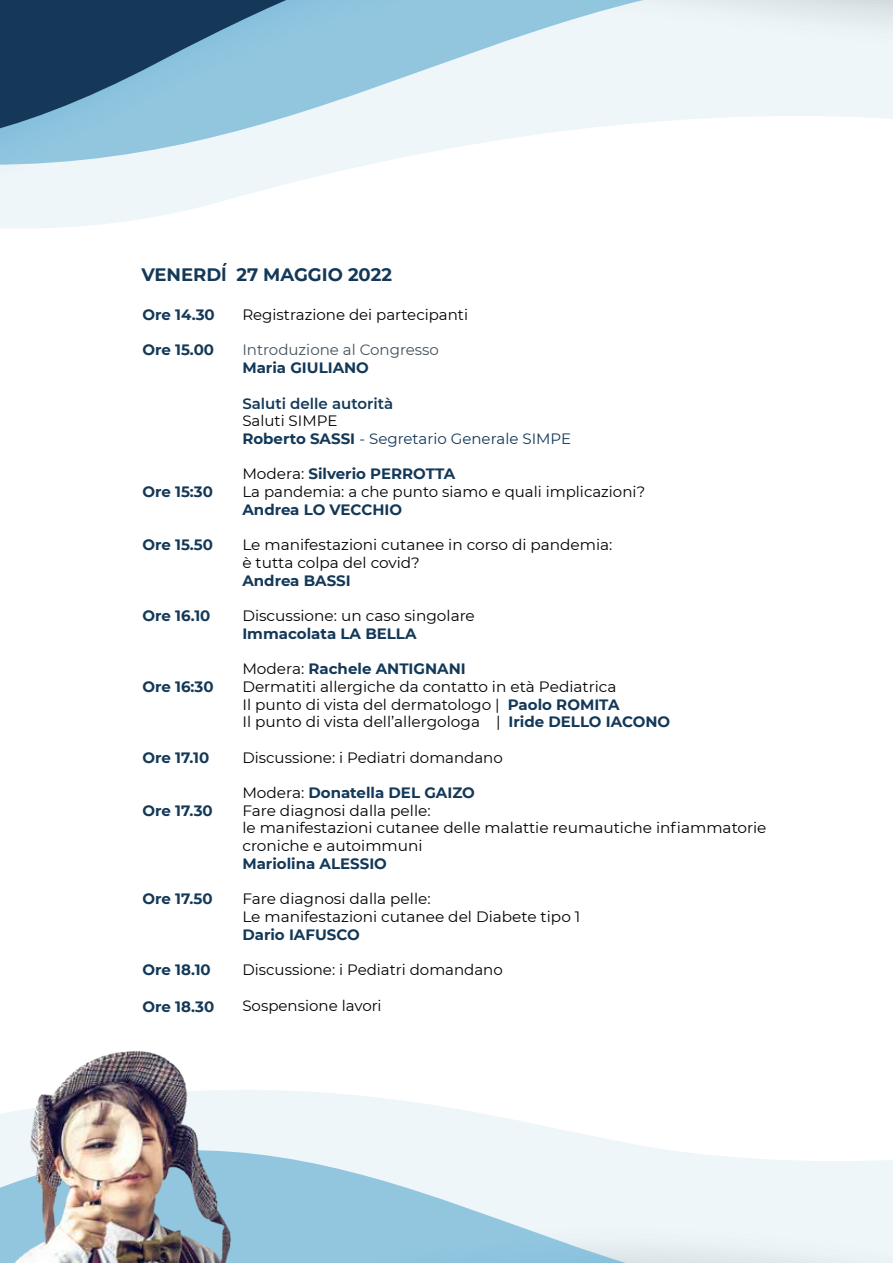
<style>
.page{position:relative;width:893px;height:1263px;background:#fff}
.page>*{position:absolute;margin:0;border:0;box-sizing:border-box;transform-origin:0 0}
.t1{font:700 18px "Montserrat";color:#133858}
.t2{font:15px/17.7px "Montserrat";color:#000}
.t3{font:700 15px "Montserrat";color:#133858}
.t4{font:15px/17.7px "Montserrat";color:#133858}
.t5{font:15px "Montserrat";color:#44525b}
.t6{font:600 15px "Montserrat";color:#133858}
.s1{font-family:"Orkney"}
.s2{color:#000}
.s3{font-weight:700}
.s4{font-weight:700;color:#133858}
</style>
<div class="page">
<svg style="left:242px;top:1090px;width:651px;height:173px;fill:#eef6fa"></svg>
<svg style="left:0;top:216px;width:156px;height:12px"></svg>
<svg style="left:0;top:0;width:893px;height:216px"></svg>
<img style="left:0;top:1051px;width:242px;height:212px">
<p class="t1" style="left:141px;top:261px;width:252px">VENERD<span class="s1">Í</span> 27 MAGGIO 2022</p>
<p class="t3" style="left:142px;top:304px;width:74px">Ore 14.30</p>
<p class="t3" style="left:142px;top:339px;width:73px">Ore 15.00</p>
<p class="t2" style="left:242px;top:305px;width:227px">Registrazione dei partecipanti</p>
<p class="t5" style="left:242px;top:340px;width:198px">Introduzione al Congresso</p>
<p class="t3" style="left:242px;top:357px;width:128px">Maria GIULIANO</p>
<p class="t6" style="left:242px;top:393px;width:152px">Saluti delle autorità</p>
<p class="t4" style="left:242px;top:412px;width:330px"><span class="s2">Saluti SIMPE<br></span><span class="s3">Roberto SASSI</span> - Segretario Generale SIMPE</p>
<p class="t2" style="left:242px;top:465px;width:404px">Modera: <span class="s4">Silverio PERROTTA<br></span>La pandemia: a che punto siamo e quali implicazioni?</p>
<p class="t3" style="left:242px;top:499px;width:161px">Andrea LO VECCHIO</p>
<p class="t2" style="left:242px;top:535px;width:372px">Le manifestazioni cutanee in corso di pandemia: è tutta colpa del covid?</p>
<p class="t3" style="left:242px;top:569px;width:110px">Andrea BASSI</p>
<p class="t2" style="left:242px;top:606px;width:234px">Discussione: un caso singolare</p>
<p class="t3" style="left:242px;top:622px;width:176px">Immacolata LA BELLA</p>
<p class="t2" style="left:242px;top:659px;width:429px">Modera: <span class="s4">Rachele ANTIGNANI<br></span>Dermatiti allergiche da contatto in età Pediatrica<br>Il punto di vista del dermatologo | <span class="s4">Paolo ROMITA<br></span>Il punto di vista dell’allergologa | <span class="s4">Iride DELLO IACONO</span></p>
<p class="t2" style="left:242px;top:748px;width:262px">Discussione: i Pediatri domandano</p>
<p class="t2" style="left:242px;top:783px;width:526px">Modera: <span class="s4">Donatella DEL GAIZO<br></span>Fare diagnosi dalla pelle:<br>le manifestazioni cutanee delle malattie reumautiche infiammatorie croniche e autoimmuni</p>
<p class="t3" style="left:242px;top:853px;width:146px">Mariolina ALESSIO</p>
<p class="t2" style="left:242px;top:889px;width:340px">Fare diagnosi dalla pelle:<br>Le manifestazioni cutanee del Diabete tipo 1</p>
<p class="t3" style="left:242px;top:923px;width:119px">Dario IAFUSCO</p>
<p class="t2" style="left:242px;top:960px;width:262px">Discussione: i Pediatri domandano</p>
<p class="t2" style="left:242px;top:996px;width:141px">Sospensione lavori</p>
<p class="t3" style="left:142px;top:481px;width:72px">Ore 15:30</p>
<p class="t3" style="left:142px;top:534px;width:72px">Ore 15.50</p>
<p class="t3" style="left:142px;top:605px;width:70px">Ore 16.10</p>
<p class="t3" style="left:142px;top:676px;width:73px">Ore 16:30</p>
<p class="t3" style="left:142px;top:746px;width:68px">Ore 17.10</p>
<p class="t3" style="left:142px;top:799px;width:72px">Ore 17.30</p>
<p class="t3" style="left:142px;top:888px;width:72px">Ore 17.50</p>
<p class="t3" style="left:142px;top:959px;width:70px">Ore 18.10</p>
<p class="t3" style="left:142px;top:996px;width:73px">Ore 18.30</p>
</div>
